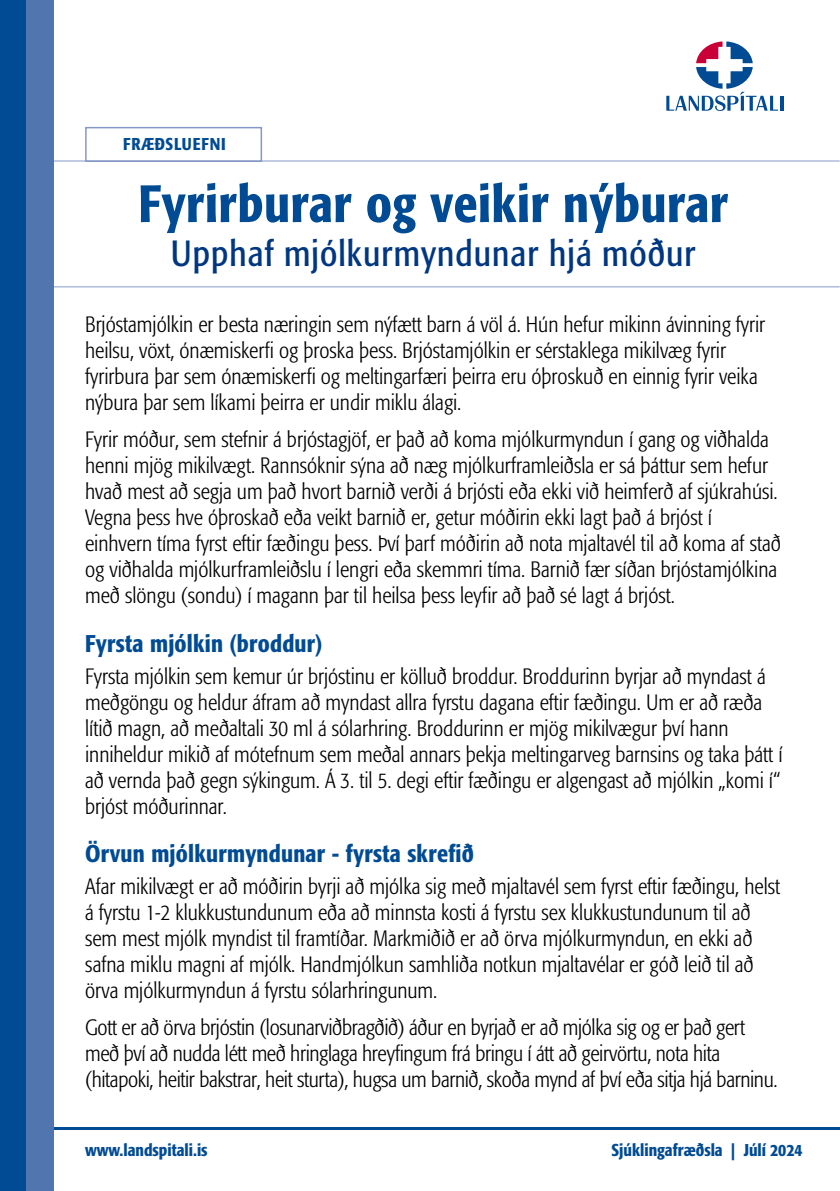
<style>
.page{position:relative;width:840px;height:1191px;background:#fff}
.page>*{position:absolute;margin:0;border:0;box-sizing:border-box;transform-origin:0 0}
.t1{font:500 condensed 52px "Formata";letter-spacing:.01em;color:#004b93}
.t2{font:condensed 36px "Formata";letter-spacing:.03em;color:#013781}
.t3{font:500 condensed 24px "Formata";letter-spacing:.01em;color:#004b93}
.t4{font:300 condensed 22px/26px "Formata";color:#000}
.t5{font:500 condensed 17px "Formata";color:#004b93}
.t6{font:500 condensed 17px "Formata";letter-spacing:.05em;color:#004b93}
</style>
<div class="page">
<hr style="left:0;top:160px;width:839px;height:1px;background:#8499c6">
<hr style="left:0;top:286px;width:839px;height:1px;background:#8499c6">
<hr style="left:52px;top:1126px;width:787px;height:3px;background:#004b93">
<div style="left:0;top:0;width:27px;height:1191px;background:#004b93"></div>
<div style="left:27px;top:0;width:27px;height:1191px;background:#5075af"></div>
<hr style="left:779px;top:96px;width:3px;height:15px;background:#004b93">
<svg style="left:666px;top:41px;width:111px;height:70px"></svg>
<div style="left:85px;top:127px;width:177px;height:35px;border:2px solid #8499c6"></div>
<p class="t6" style="left:123px;top:133px;width:104px">FRÆÐSLUEFNI</p>
<h1 class="t1" style="left:138px;top:172px;width:591px">Fyrirburar og veikir nýburar</h1>
<h2 class="t2" style="left:171px;top:232px;width:526px">Upphaf mjólkurmyndunar hjá móður</h2>
<p class="t4" style="left:85px;top:311px;width:681px">Brjóstamjólkin er besta næringin sem nýfætt barn á völ á. Hún hefur mikinn ávinning fyrir heilsu, vöxt, ónæmiskerfi og þroska þess. Brjóstamjólkin er sérstaklega mikilvæg fyrir fyrirbura þar sem ónæmiskerfi og meltingarfæri þeirra eru óþroskuð en einnig fyrir veika nýbura þar sem líkami þeirra er undir miklu álagi.</p>
<p class="t4" style="left:85px;top:427px;width:696px">Fyrir móður, sem stefnir á brjóstagjöf, er það að koma mjólkurmyndun í gang og viðhalda henni mjög mikilvægt. Rannsóknir sýna að næg mjólkurframleiðsla er sá þáttur sem hefur hvað mest að segja um það hvort barnið verði á brjósti eða ekki við heimferð af sjúkrahúsi.<br>Vegna þess hve óþroskað eða veikt barnið er, getur móðirin ekki lagt það á brjóst í einhvern tíma fyrst eftir fæðingu þess. Því þarf móðirin að nota mjaltavél til að koma af stað og viðhalda mjólkurframleiðslu í lengri eða skemmri tíma. Barnið fær síðan brjóstamjólkina með slöngu (sondu) í magann þar til heilsa þess leyfir að það sé lagt á brjóst.</p>
<p class="t3" style="left:85px;top:629px;width:239px">Fyrsta mjólkin (broddur)</p>
<p class="t4" style="left:85px;top:663px;width:698px">Fyrsta mjólkin sem kemur úr brjóstinu er kölluð broddur. Broddurinn byrjar að myndast á meðgöngu og heldur áfram að myndast allra fyrstu dagana eftir fæðingu. Um er að ræða lítið magn, að meðaltali 30 ml á sólarhring. Broddurinn er mjög mikilvægur því hann<br>inni heldur mikið af mótefnum sem meðal annars þekja meltingarveg barnsins og taka þátt í að vernda það gegn sýkingum. Á 3. til 5. degi eftir fæðingu er algengast að mjólkin „komi í“ brjóst móðurinnar.</p>
<p class="t3" style="left:85px;top:839px;width:390px">Örvun mjólkurmyndunar - fyrsta skrefið</p>
<p class="t4" style="left:85px;top:873px;width:696px">Afar mikilvægt er að móðirin byrji að mjólka sig með mjaltavél sem fyrst eftir fæðingu, helst á fyrstu 1-2 klukkustundunum eða að minnsta kosti á fyrstu sex klukkustundunum til að sem mest mjólk myndist til framtíðar. Markmiðið er að örva mjólkur mynd un, en ekki að safna miklu magni af mjólk. Handmjólkun samhliða notkun mjaltavélar er góð leið til að örva mjólkurmyndun á fyrstu sólarhringunum.</p>
<p class="t4" style="left:85px;top:1015px;width:693px">Gott er að örva brjóstin (losunarviðbragðið) áður en byrjað er að mjólka sig og er það gert með því að nudda létt með hringlaga hreyfingum frá bringu í átt að geirvörtu, nota hita<br>(hita poki, heitir bakstrar, heit sturta), hugsa um barnið, skoða mynd af því eða sitja hjá barninu.</p>
<p class="t5" style="left:85px;top:1140px;width:124px">www.landspitali.is</p>
<p class="t5" style="left:611px;top:1140px;width:192px">Sjúklingafræðsla | Júlí 2024</p>
</div>
